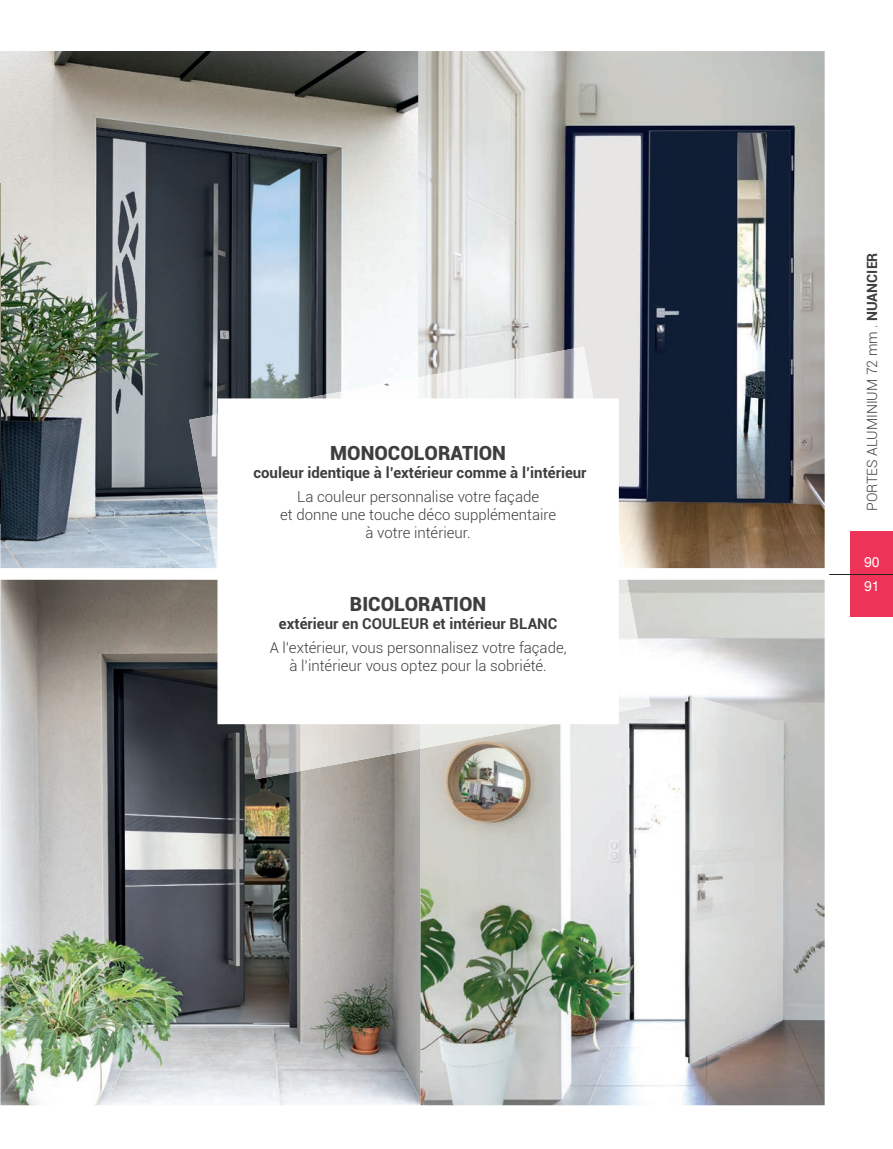
<style>
.page{position:relative;width:893px;height:1149px;background:#fff}
.page>*{position:absolute;margin:0;border:0;box-sizing:border-box;transform-origin:0 0}
.t1{font:900 19.5px "Roboto";color:#3e3e3f}
.t2{font:300 15px/18px "Roboto";color:#3e3e3f;text-align:center}
.t3{font:700 15px "Roboto";color:#3e3e3f}
.t4{font:300 14.1px "Roboto";color:#3e3e3f}
.t5{font:14.1px "Nimbus San L";color:#fff}
.s1{font-weight:700}
</style>
<div class="page">
<img style="left:0;top:51px;width:418px;height:310px">
<img style="left:0;top:361px;width:209px;height:207px">
<img style="left:209px;top:361px;width:209px;height:33px">
<img style="left:418px;top:51px;width:407px;height:517px">
<img style="left:0;top:579px;width:421px;height:525px">
<img style="left:421px;top:579px;width:404px;height:525px">
<svg style="left:217px;top:377px;width:410px;height:191px;background:#909697"></svg>
<img style="left:189px;top:394px;width:137px;height:126px">
<img style="left:326px;top:377px;width:92px;height:21px">
<img style="left:208px;top:520px;width:9px;height:48px">
<img style="left:418px;top:354px;width:124px;height:44px">
<img style="left:542px;top:346px;width:66px;height:52px">
<img style="left:619px;top:479px;width:6px;height:89px">
<img style="left:370px;top:724px;width:51px;height:33px">
<img style="left:237px;top:724px;width:133px;height:55px">
<img style="left:421px;top:724px;width:138px;height:24px">
<img style="left:619px;top:579px;width:31px;height:144px">
<svg style="left:384px;top:383px;width:6px;height:3px"></svg>
<svg style="left:217px;top:398px;width:402px;height:326px"></svg>
<img style="left:0;top:184px;width:1px;height:339px">
<div style="left:851px;top:531px;width:42px;height:43px;background:#ee3358"></div>
<div style="left:851px;top:574px;width:42px;height:43px;background:#ee3358"></div>
<hr style="left:829px;top:574px;width:64px;height:1px;background:#231f20">
<h1 class="t1" style="left:330px;top:439px;width:177px">MONOCOLORATION</h1>
<p class="t3" style="left:253px;top:461px;width:335px">couleur identique à l’extérieur comme à l’intérieur</p>
<p class="t2" style="left:280px;top:487px;width:277px">La couleur personnalise votre façade<br>et donne une touche déco supplémentaire à votre intérieur.</p>
<h1 class="t1" style="left:350px;top:590px;width:138px">BICOLORATION</h1>
<p class="t3" style="left:279px;top:612px;width:280px">extérieur en COULEUR et intérieur BLANC</p>
<p class="t2" style="left:270px;top:637px;width:298px">A l’extérieur, vous personnalisez votre façade, à l’intérieur vous optez pour la sobriété.</p>
<p class="t4" style="left:862px;top:511px;width:260px;rotate:-90deg">PORTES ALUMINIUM 72 mm . <span class="s1">NUANCIER</span></p>
<p class="t5" style="left:864px;top:553px;width:17px">90</p>
<p class="t5" style="left:864px;top:577px;width:17px">91</p>
</div>
